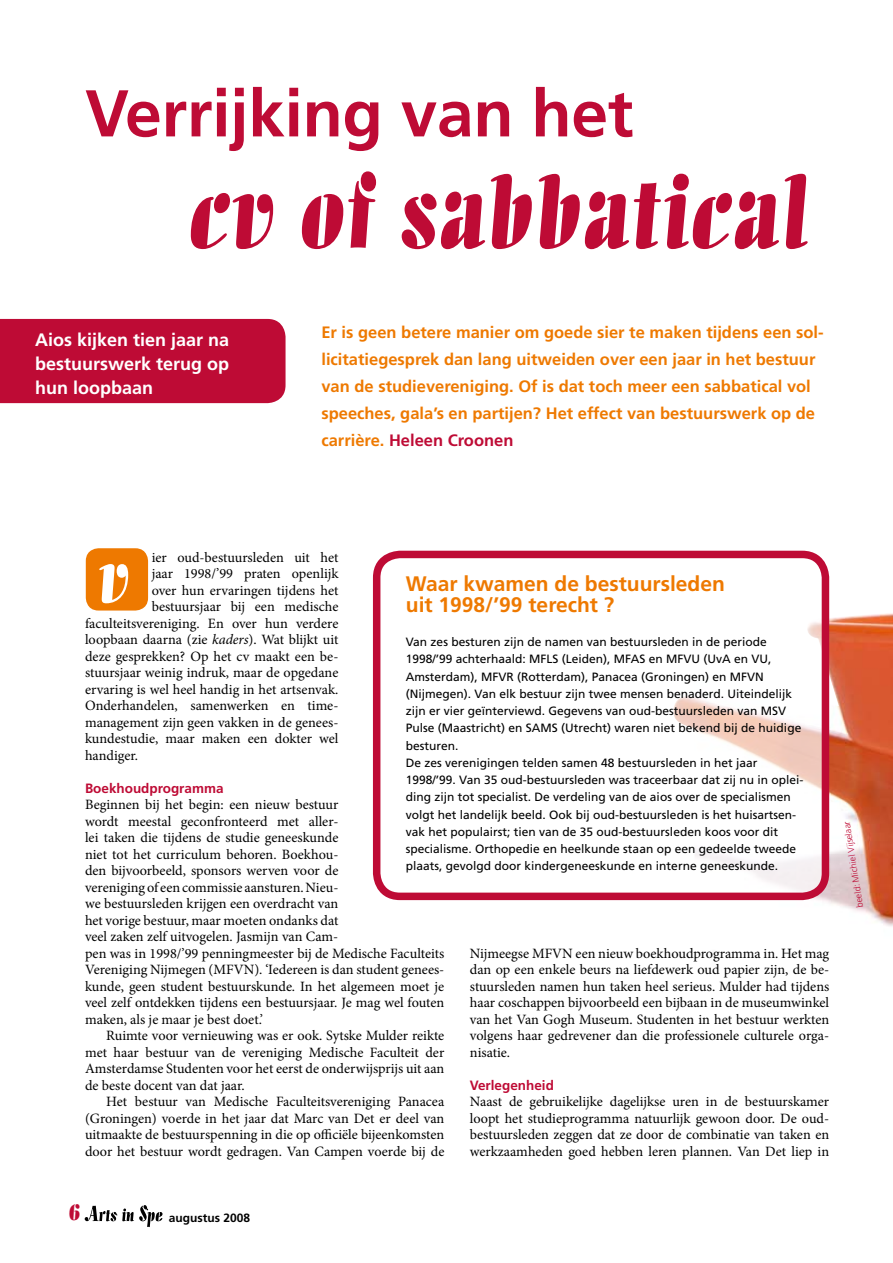
<style>
.page{position:relative;width:893px;height:1263px;background:#fff}
.page>*{position:absolute;margin:0;border:0;box-sizing:border-box;transform-origin:0 0}
.t1{font:102px "Allegro BT";letter-spacing:-.005em;color:#be0b35}
.t2{font:72.9px "Allegro BT";color:#fff}
.t3{font:700 66px "Frutiger";letter-spacing:-.005em;color:#be0b35}
.t4{font:25.5px "Allegro BT";color:#be0b35}
.t5{font:700 21px/21px "Frutiger";color:#ee7900}
.t6{font:700 18px/24px "Frutiger";color:#fff;text-align:justify}
.t7{font:700 16.5px/27px "Frutiger";color:#ee7900}
.t8{font:14.25px/16.5px "Minion Pro";color:#000;text-align:justify}
.t9{font:700 13.5px "Frutiger";color:#be0b35}
.t10{font:12px/17.2px "Frutiger";color:#000}
.t11{font:700 12px "Frutiger";color:#000}
.t12{font:300 9px "Frutiger";color:#be0b35}
.s1{color:#be0b35}
.s2{font-style:italic}
</style>
<div class="page">
<svg style="left:85px;top:1205px;width:77px;height:22px"></svg>
<div style="left:0;top:319px;width:286px;height:84px;background:#be0b35"></div>
<div style="left:86px;top:548px;width:62px;height:62px;background:#ee7900;border-radius:13px"></div>
<img style="left:671px;top:612px;width:222px;height:303px">
<div style="left:377px;top:554px;width:448px;height:342px;background:#fff;border-radius:23px"></div>
<div style="left:373px;top:551px;width:456px;height:349px;border:8px solid #be0b35;border-radius:23px"></div>
<h3 class="t3" style="left:85px;top:75px;width:550px">Verrijking van het</h3>
<h1 class="t1" style="left:189px;top:153px;width:623px">cv of sabbatical</h1>
<p class="t6" style="left:35px;top:327px;width:196px">Aios kijken tien jaar na bestuurswerk terug op hun loopbaan</p>
<p class="t7" style="left:321px;top:318px;width:504px">Er is geen betere manier om goede sier te maken tijdens een sol&shy;licitatiegesprek dan lang uitweiden over een jaar in het bestuur van de studievereniging. Of is dat toch meer een sabbatical vol speeches, gala’s en partijen? Het effect van bestuurswerk op de carrière. <span class="s1">Heleen Croonen</span></p>
<p class="t8" style="left:152px;top:549px;width:188px">ier oud-bestuursleden uit het</p>
<p class="t8" style="left:152px;top:565px;width:188px">jaar 1998/’99 praten openlijk</p>
<p class="t8" style="left:152px;top:582px;width:188px">over hun ervaringen tijdens het</p>
<p class="t8" style="left:152px;top:598px;width:188px">bestuursjaar bij een medische</p>
<p class="t8" style="left:85px;top:615px;width:255px">faculteitsvereniging. En over hun verdere</p>
<p class="t8" style="left:85px;top:631px;width:255px">loopbaan daarna (zie <span class="s2">kaders</span>). Wat blijkt uit</p>
<p class="t8" style="left:85px;top:648px;width:255px">deze gesprekken? Op het cv maakt een be-</p>
<p class="t8" style="left:85px;top:664px;width:255px">stuursjaar weinig indruk, maar de opgedane</p>
<p class="t8" style="left:85px;top:681px;width:255px">ervaring is wel heel handig in het artsenvak.</p>
<p class="t8" style="left:85px;top:697px;width:253px">Onderhandelen, samenwerken en time-</p>
<p class="t8" style="left:85px;top:714px;width:255px">management zijn geen vakken in de genees-</p>
<p class="t8" style="left:85px;top:730px;width:255px">kundestudie, maar maken een dokter wel</p>
<p class="t8" style="left:85px;top:747px;width:55px">handiger.</p>
<p class="t9" style="left:85px;top:780px;width:140px">Boekhoudprogramma</p>
<p class="t8" style="left:85px;top:796px;width:361px;text-align:left">Beginnen bij het begin: een nieuw bestuur<br>wordt meestal geconfronteerd met aller-<br>lei taken die tijdens de studie geneeskunde<br>niet tot het curriculum behoren. Boekhou-<br>den bijvoorbeeld, sponsors werven voor de<br>vereniging of een commissie aansturen. Nieu-<br>we bestuursleden krijgen een overdracht van<br>het vorige bestuur, maar moeten ondanks dat<br>veel zaken zelf uitvogelen. Jasmijn van Cam-<br>pen was in 1998/’99 penningmeester bij de Medische Faculteits Vereniging Nijmegen (MFVN). ‘Iedereen is dan student genees&shy;kunde, geen student bestuurskunde. In het algemeen moet je veel zelf ontdekken tijdens een bestuursjaar. Je mag wel fouten maken, als je maar je best doet.’</p>
<p class="t8" style="left:85px;top:1027px;width:361px;text-indent:21px">Ruimte voor vernieuwing was er ook. Sytske Mulder reikte met haar bestuur van de vereniging Medische Faculteit der Amsterdamse Studenten voor het eerst de onderwijsprijs uit aan de beste docent van dat jaar.</p>
<p class="t8" style="left:85px;top:1093px;width:361px;text-indent:21px">Het bestuur van Medische Faculteitsvereniging Panacea (Groningen) voerde in het jaar dat Marc van Det er deel van uitmaakte de bestuurspenning in die op officiële bijeenkomsten door het bestuur wordt gedragen. Van Campen voerde bij de</p>
<h2 class="t2" style="left:98px;top:535px;width:34px">v</h2>
<h3 class="t5" style="left:406px;top:573px;width:320px">Waar kwamen de bestuursleden uit 1998/’99 terecht ?</h3>
<p class="t10" style="left:406px;top:633px;width:399px">Van zes besturen zijn de namen van bestuursleden in de periode 1998/’99 achterhaald: MFLS (Leiden), MFAS en MFVU (UvA en VU, Amsterdam), MFVR (Rotterdam), Panacea (Groningen) en MFVN (Nijmegen). Van elk bestuur zijn twee mensen benaderd. Uiteindelijk zijn er vier geïnterviewd. Gegevens van oud-bestuursleden van MSV Pulse (Maastricht) en SAMS (Utrecht) waren niet bekend bij de huidige besturen.<br>De zes verenigingen telden samen 48 bestuursleden in het jaar 1998/’99. Van 35 oud-bestuursleden was traceerbaar dat zij nu in oplei&shy;ding zijn tot specialist. De verdeling van de aios over de specialismen volgt het landelijk beeld. Ook bij oud-bestuursleden is het huisartsen&shy;vak het populairst; tien van de 35 oud-bestuursleden koos voor dit specialisme. Orthopedie en heelkunde staan op een gedeelde tweede plaats, gevolgd door kindergeneeskunde en interne geneeskunde.</p>
<p class="t8" style="left:470px;top:945px;width:361px">Nijmeegse MFVN een nieuw boekhoudprogramma in. Het mag dan op een enkele beurs na liefdewerk oud papier zijn, de be&shy;stuursleden namen hun taken heel serieus. Mulder had tijdens haar coschappen bijvoorbeeld een bijbaan in de museumwinkel van het Van Gogh Museum. Studenten in het bestuur werkten volgens haar gedrevener dan die professionele culturele orga&shy;nisatie.</p>
<p class="t9" style="left:470px;top:1077px;width:86px">Verlegenheid</p>
<p class="t8" style="left:470px;top:1093px;width:361px">Naast de gebruikelijke dagelijkse uren in de bestuurskamer loopt het studieprogramma natuurlijk gewoon door. De oud&shy;bestuursleden zeggen dat ze door de combinatie van taken en werkzaamheden goed hebben leren plannen. Van Det liep in</p>
<p class="t12" style="left:855px;top:908px;width:89px;rotate:-99deg">beeld: Michiel Vijselaar</p>
<h3 class="t4" style="left:69px;top:1196px;width:14px">6</h3>
<p class="t11" style="left:169px;top:1210px;width:83px">augustus 2008</p>
</div>
